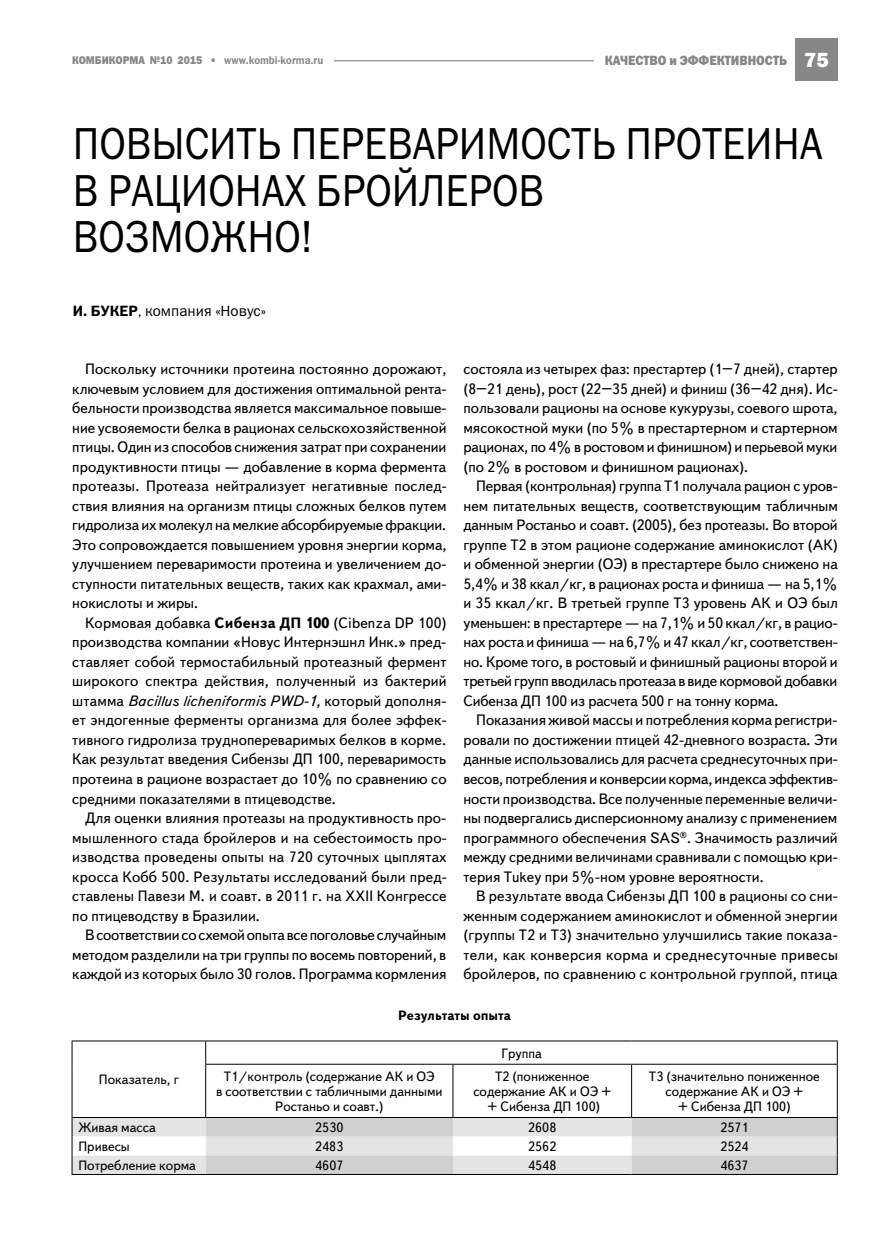
<style>
.page{position:relative;width:893px;height:1234px;background:#fff}
.page>*{position:absolute;margin:0;border:0;box-sizing:border-box;transform-origin:0 0}
.t1{font:45px/46.5px "Franklin Gothic Book C";color:#000;scale:.9 1}
.t2{font:15px/19.5px "Text Book C";color:#000;text-align:justify}
.t3{font:15px "Franklin Gothic Book C";color:#000}
.t4{font:13.5px/15px "Text Book C";color:#000;text-align:center}
.t5{font:13.5px "Franklin Gothic Heavy C";color:#878787;scale:.9 1}
.t6{font:700 13.5px "Text Book C";color:#000}
.t7{font:11.25px "Franklin Gothic Demi C";color:#878787;scale:.9 1}
.t8{font:11.25px "Franklin Gothic Heavy C";color:#878787;scale:.9 1}
.s1{font-family:"Franklin Gothic Heavy C"}
.s2{font-family:"Franklin Gothic";font-weight:800;font-size:21px;color:#fff}
.s3{font-family:"Franklin Gothic Demi C"}
.s4{font-weight:700}
.s5{font-style:italic}
</style>
<div class="page">
<div style="left:795px;top:38px;width:43px;height:43px;background:#878787"></div>
<hr style="left:334px;top:60px;width:260px;height:1px;background:#9d9c9c">
<hr style="left:72px;top:1040px;width:134px;height:1px;background:#000">
<svg style="left:72px;top:1041px;width:1px;height:22px"></svg>
<hr style="left:72px;top:1063px;width:1px;height:53px;background:#000">
<hr style="left:206px;top:1040px;width:247px;height:1px;background:#000">
<svg style="left:205px;top:1041px;width:1px;height:22px"></svg>
<hr style="left:453px;top:1040px;width:179px;height:1px;background:#000">
<hr style="left:632px;top:1040px;width:206px;height:1px;background:#000">
<svg style="left:837px;top:1041px;width:1px;height:22px"></svg>
<hr style="left:205px;top:1063px;width:248px;height:1px;background:#000">
<hr style="left:205px;top:1064px;width:1px;height:52px;background:#000">
<hr style="left:453px;top:1063px;width:179px;height:1px;background:#000">
<hr style="left:453px;top:1064px;width:1px;height:52px;background:#000">
<hr style="left:632px;top:1063px;width:206px;height:1px;background:#000">
<hr style="left:631px;top:1064px;width:1px;height:52px;background:#000">
<hr style="left:837px;top:1064px;width:1px;height:52px;background:#000">
<hr style="left:72px;top:1116px;width:134px;height:1px;background:#000">
<hr style="left:206px;top:1116px;width:247px;height:1px;background:#000">
<hr style="left:453px;top:1116px;width:179px;height:1px;background:#000">
<hr style="left:632px;top:1116px;width:206px;height:1px;background:#000">
<svg style="left:72px;top:1117px;width:766px;height:56px;background:#dbdbdb"></svg>
<hr style="left:72px;top:1173px;width:134px;height:1px;background:#000">
<hr style="left:206px;top:1173px;width:247px;height:1px;background:#000">
<hr style="left:453px;top:1173px;width:179px;height:1px;background:#000">
<hr style="left:632px;top:1173px;width:206px;height:1px;background:#000">
<p class="t8" style="left:72px;top:54px;width:42px">КОМБИКО</p>
<p class="t7" style="left:123px;top:54px;width:224px"><span class="s1">РМА №10 2015 •</span> www.kombi-korma.ru</p>
<p class="t5" style="left:605px;top:53px;width:250px">качество и эффективность <span class="s2">75</span></p>
<h1 class="t1" style="left:73px;top:120px;width:834px">ПОВЫСИТЬ ПЕРЕВАРИМОСТЬ ПРОТЕИНА<br>В РАЦИОНАХ БРОЙЛЕРОВ<br>ВОЗМОЖНО!</h1>
<p class="t3" style="left:73px;top:302px;width:195px"><span class="s3">И. БУКЕР</span>, компания «Новус»</p>
<p class="t2" style="left:463px;top:359px;width:376px">состояла из четырех фаз: престартер (1–7 дней), стартер (8–21 день), рост (22–35 дней) и финиш (36–42 дня). Ис&shy;пользовали рационы на основе кукурузы, соевого шрота, мясокостной муки (по 5% в престартерном и стартерном рационах, по 4% в ростовом и финишном) и перьевой муки (по 2% в ростовом и финишном рационах).</p>
<p class="t2" style="left:463px;top:476px;width:376px;text-indent:13px">Первая (контрольная) группа Т1 получала рацион с уров&shy;нем питательных веществ, соответствующим табличным данным Ростаньо и соавт. (2005), без протеазы. Во второй группе Т2 в этом рационе содержание аминокислот (АК) и обменной энергии (ОЭ) в престартере было снижено на 5,4% и 38 ккал/кг, в рационах роста и финиша — на 5,1% и 35 ккал/кг. В третьей группе Т3 уровень АК и ОЭ был уменьшен: в престартере — на 7,1% и 50 ккал/кг, в рацио&shy;нах роста и финиша — на 6,7% и 47 ккал/кг, соответствен&shy;но. Кроме того, в ростовый и финишный рационы второй и третьей групп вводилась протеаза в виде кормовой добавки Сибенза ДП 100 из расчета 500 г на тонну корма.</p>
<p class="t2" style="left:463px;top:710px;width:376px;text-indent:13px">Показания живой массы и потребления корма регистри&shy;ровали по достижении птицей 42-дневного возраста. Эти данные использовались для расчета среднесуточных при&shy;весов, потребления и конверсии корма, индекса эффектив&shy;ности производства. Все полученные переменные величи&shy;ны подвергались дисперсионному анализу с применением программного обеспечения SAS<sup>®</sup>. Значимость различий между средними величинами сравнивали с помощью кри&shy;терия Tukey при 5%-ном уровне вероятности.</p>
<p class="t2" style="left:463px;top:886px;width:376px;text-indent:13px">В результате ввода Сибензы ДП 100 в рационы со сни&shy;женным содержанием аминокислот и обменной энергии (группы Т2 и Т3) значительно улучшились такие показа&shy;тели, как конверсия корма и среднесуточные привесы бройлеров, по сравнению с контрольной группой, птица</p>
<p class="t6" style="left:398px;top:1006px;width:114px">Результаты опыта</p>
<p class="t2" style="left:72px;top:359px;width:376px;text-indent:13px">Поскольку источники протеина постоянно дорожают, ключевым условием для достижения оптимальной рента&shy;бельности производства является максимальное повыше&shy;ние усвояемости белка в рационах сельскохозяйственной птицы. Один из способов снижения затрат при сохранении продуктивности птицы — добавление в корма фермента протеазы. Протеаза нейтрализует негативные послед&shy;ствия влияния на организм птицы сложных белков путем гидролиза их молекул на мелкие абсорбируемые фракции.<br>Это сопровождается повышением уровня энергии корма, улучшением переваримости протеина и увеличением до&shy;ступности питательных веществ, таких как крахмал, ами&shy;нокислоты и жиры.</p>
<p class="t2" style="left:72px;top:613px;width:376px;text-indent:13px">Кормовая добавка <span class="s4">Сибенза ДП 100</span> (Cibenza DP 100) производства компании «Новус Интернэшнл Инк.» пред&shy;ставляет собой термостабильный протеазный фермент широкого спектра действия, полученный из бактерий штамма <span class="s5">Bacillus licheniformis PWD-1</span>, который дополня&shy;ет эндогенные ферменты организма для более эффек&shy;тивного гидролиза труднопереваримых белков в корме.<br>Как результат введения Сибензы ДП 100, переваримость протеина в рационе возрастает до 10% по сравнению со средними показателями в птицеводстве.</p>
<p class="t2" style="left:72px;top:808px;width:376px;text-indent:13px">Для оценки влияния протеазы на продуктивность про&shy;мышленного стада бройлеров и на себестоимость про&shy;изводства проведены опыты на 720 суточных цыплятах кросса Кобб 500. Результаты исследований были пред&shy;ставлены Павези М. и соавт. в 2011 г. на XXII Конгрессе по птицеводству в Бразилии.</p>
<p class="t2" style="left:72px;top:925px;width:376px;text-indent:13px">В соответствии со схемой опыта все поголовье случайным методом разделили на три группы по восемь повторений, в каждой из которых было 30 голов. Программа кормления</p>
<p class="t4" style="left:99px;top:1072px;width:82px">Показатель, г</p>
<p class="t4" style="left:501px;top:1045px;width:42px">Группа</p>
<p class="t4" style="left:216px;top:1068px;width:228px">Т1/контроль (содержание АК и ОЭ<br>в соответствии с табличными данными<br>Ростаньо и соавт.)</p>
<p class="t4" style="left:473px;top:1068px;width:139px">Т2 (пониженное содержание АК и ОЭ + + Сибенза ДП 100)</p>
<p class="t4" style="left:649px;top:1068px;width:173px">Т3 (значительно пониженное содержание АК и ОЭ +<br>+ Сибенза ДП 100)</p>
<p class="t4" style="left:78px;top:1119px;width:79px">Живая масса</p>
<p class="t4" style="left:315px;top:1119px;width:30px">2530</p>
<p class="t4" style="left:528px;top:1119px;width:30px">2608</p>
<p class="t4" style="left:720px;top:1119px;width:30px">2571</p>
<p class="t4" style="left:78px;top:1138px;width:53px">Привесы</p>
<p class="t4" style="left:315px;top:1138px;width:30px">2483</p>
<p class="t4" style="left:528px;top:1138px;width:30px">2562</p>
<p class="t4" style="left:720px;top:1138px;width:30px">2524</p>
<p class="t4" style="left:78px;top:1157px;width:119px">Потребление корма</p>
<p class="t4" style="left:315px;top:1157px;width:30px">4607</p>
<p class="t4" style="left:528px;top:1157px;width:30px">4548</p>
<p class="t4" style="left:720px;top:1157px;width:30px">4637</p>
</div>
